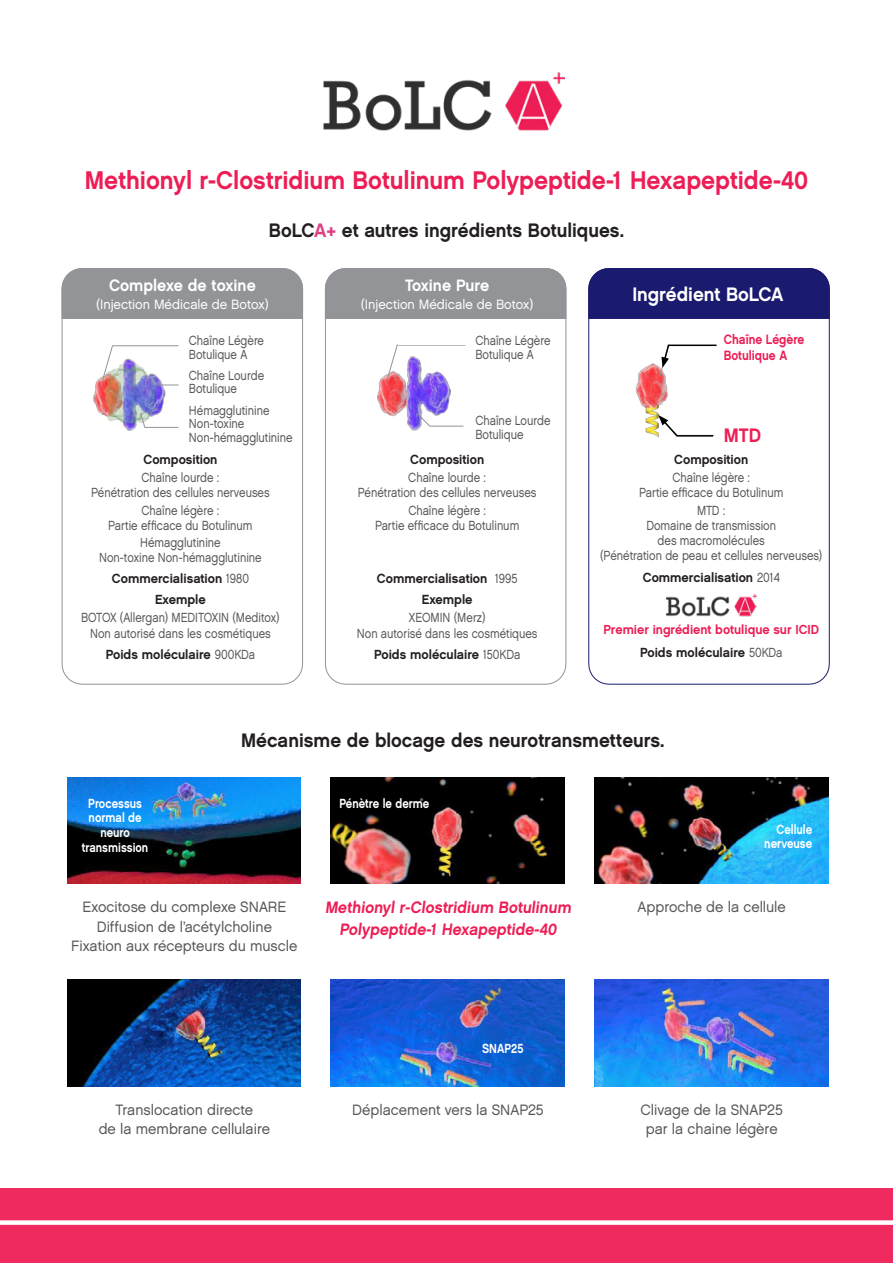
<style>
.page{position:relative;width:893px;height:1263px;background:#fff}
.page>*{position:absolute;margin:0;border:0;box-sizing:border-box;transform-origin:0 0}
.t1{font:25.5px "Chalet New York Nineteen Sixty";color:#ed1e55;scale:.94 1}
.t2{font:19.5px "Chalet New York Nineteen Sixty";color:#231f20;scale:.95 1}
.t3{font:19.5px "Chalet New York Nineteen Sixty";color:#fff;scale:.95 1}
.t4{font:19.5px "Chalet New York Nineteen Sixty";color:#ed1e55;scale:.95 1}
.t5{font:16.5px/21.6px "Chalet New York Nineteen Sixty";color:#ed1e55;text-align:center;scale:.94 1}
.t6{font:16.5px "Chalet New York Nineteen Sixty";color:#fff;scale:.95 1}
.t7{font:15px/19.5px "Chalet London Nineteen Sixty";color:#57585a;text-align:center;scale:.95 1}
.t8{font:13.5px "Chalet London Nineteen Sixty";color:#fff;scale:.95 1}
.t9{font:13.5px/16.5px "Chalet New York Nineteen Sixty";color:#ed1e55;scale:.87 1}
.t10{font:13.2px/15px "Chalet London Nineteen Sixty";color:#57585a;text-align:center;scale:.84 1}
.t11{font:13.2px "Chalet New York Nineteen Sixty";color:#231f20;scale:.95 1}
.t12{font:13.2px "Chalet New York Nineteen Sixty";color:#fff;scale:.84 1}
.t13{font:13.05px "Chalet New York Nineteen Sixty";color:#ed1e55;scale:.95 1}
.s1{color:#dd4083}
.s2{font-family:"Chalet London Nineteen Sixty";color:#57585a}
</style>
<div class="page">
<img style="left:324px;top:72px;width:240px;height:59px">
<svg style="left:61px;top:319px;width:242px;height:366px"></svg>
<div style="left:61px;top:268px;width:242px;height:51px;background:#929497"></div>
<img style="left:61px;top:337px;width:172px;height:115px">
<svg style="left:102px;top:345px;width:11px;height:36px"></svg>
<hr style="left:145px;top:427px;width:33px;height:1px;background:#929497">
<svg style="left:157px;top:385px;width:22px;height:1px"></svg>
<hr style="left:112px;top:345px;width:66px;height:1px;background:#929497">
<svg style="left:140px;top:413px;width:5px;height:15px"></svg>
<svg style="left:325px;top:319px;width:242px;height:366px"></svg>
<div style="left:325px;top:268px;width:242px;height:51px;background:#929497"></div>
<img style="left:325px;top:334px;width:195px;height:118px">
<svg style="left:387px;top:344px;width:79px;height:36px"></svg>
<hr style="left:430px;top:426px;width:33px;height:1px;background:#929497">
<svg style="left:417px;top:414px;width:13px;height:13px"></svg>
<img style="left:543px;top:339px;width:24px;height:123px">
<svg style="left:588px;top:319px;width:242px;height:366px"></svg>
<div style="left:588px;top:268px;width:242px;height:51px;background:#1a1a6e"></div>
<img style="left:666px;top:591px;width:90px;height:27px">
<svg style="left:659px;top:344px;width:59px;height:33px"></svg>
<svg style="left:656px;top:414px;width:59px;height:23px"></svg>
<img style="left:67px;top:777px;width:233px;height:106px">
<img style="left:331px;top:777px;width:233px;height:106px">
<img style="left:595px;top:777px;width:233px;height:106px">
<img style="left:67px;top:980px;width:233px;height:106px">
<img style="left:331px;top:980px;width:233px;height:106px">
<img style="left:595px;top:980px;width:233px;height:106px">
<div style="left:0;top:1188px;width:893px;height:75px;background:#ee2a5f"></div>
<div style="left:0;top:1220px;width:893px;height:5px;background:#fff"></div>
<p class="t1" style="left:85px;top:164px;width:771px">Methionyl r-Clostridium Botulinum Polypeptide-1 Hexapeptide-40</p>
<p class="t2" style="left:269px;top:218px;width:375px">BoLC<span class="s1">A+</span> et autres ingrédients Botuliques.</p>
<p class="t6" style="left:109px;top:275px;width:156px">Complexe de toxine</p>
<p class="t8" style="left:96px;top:296px;width:183px">(Injection Médicale de Botox)</p>
<p class="t10" style="left:189px;top:334px;width:91px;line-height:13.5px;text-align:left">Chaîne Légère<br>Botulique A</p>
<p class="t10" style="left:189px;top:369px;width:91px;line-height:13.5px;text-align:left">Chaîne Lourde<br>Botulique</p>
<p class="t10" style="left:189px;top:403px;width:125px;line-height:13.5px;text-align:left">Hémagglutinine<br>Non-toxine<br>Non-hémagglutinine</p>
<p class="t11" style="left:143px;top:452px;width:79px">Composition</p>
<p class="t10" style="left:91px;top:470px;width:214px">Chaîne lourde :<br>Pénétration des cellules nerveuses</p>
<p class="t10" style="left:108px;top:502px;width:173px">Chaîne légère :<br>Partie efficace du Botulinum</p>
<p class="t10" style="left:99px;top:535px;width:195px">Hémagglutinine<br>Non-toxine Non-hémagglutinine</p>
<p class="t11" style="left:112px;top:571px;width:146px">Commercialisation <span class="s2">1980</span></p>
<p class="t11" style="left:155px;top:591px;width:55px">Exemple</p>
<p class="t10" style="left:81px;top:609px;width:238px">BOTOX (Allergan) MEDITOXIN (Meditox)</p>
<p class="t10" style="left:90px;top:626px;width:217px">Non autorisé dans les cosmétiques</p>
<p class="t11" style="left:106px;top:646px;width:159px">Poids moléculaire <span class="s2">900KDa</span></p>
<p class="t6" style="left:405px;top:275px;width:90px">Toxine Pure</p>
<p class="t8" style="left:361px;top:296px;width:183px">(Injection Médicale de Botox)</p>
<p class="t3" style="left:632px;top:282px;width:161px">Ingrédient BoLCA</p>
<p class="t10" style="left:475px;top:334px;width:91px;line-height:13.5px;text-align:left">Chaîne Légère<br>Botulique A</p>
<p class="t10" style="left:475px;top:414px;width:91px;line-height:13.5px;text-align:left">Chaîne Lourde<br>Botulique</p>
<p class="t11" style="left:410px;top:452px;width:79px">Composition</p>
<p class="t10" style="left:358px;top:470px;width:214px">Chaîne lourde :<br>Pénétration des cellules nerveuses</p>
<p class="t10" style="left:375px;top:502px;width:173px">Chaîne légère :<br>Partie efficace du Botulinum</p>
<p class="t11" style="left:377px;top:571px;width:149px">Commercialisation <span class="s2">1995</span></p>
<p class="t11" style="left:422px;top:591px;width:55px">Exemple</p>
<p class="t10" style="left:409px;top:609px;width:93px">XEOMIN (Merz)</p>
<p class="t10" style="left:357px;top:626px;width:217px">Non autorisé dans les cosmétiques</p>
<p class="t11" style="left:374px;top:646px;width:155px">Poids moléculaire <span class="s2">150KDa</span></p>
<p class="t9" style="left:724px;top:331px;width:94px">Chaîne Légère<br>Botulique A</p>
<p class="t4" style="left:724px;top:423px;width:41px">MTD</p>
<p class="t11" style="left:674px;top:452px;width:79px">Composition</p>
<p class="t10" style="left:639px;top:470px;width:173px">Chaîne légère :<br>Partie efficace du Botulinum</p>
<p class="t10" style="left:600px;top:502px;width:266px">MTD :<br>Domaine de transmission<br>des macromolécules<br>(Pénétration de peau et cellules nerveuses)</p>
<p class="t11" style="left:643px;top:569px;width:146px">Commercialisation <span class="s2">2014</span></p>
<p class="t13" style="left:603px;top:621px;width:228px">Premier ingrédient botulique sur ICID</p>
<p class="t11" style="left:640px;top:645px;width:151px">Poids moléculaire <span class="s2">50KDa</span></p>
<p class="t12" style="left:88px;top:795px;width:65px">Processus</p>
<p class="t12" style="left:89px;top:810px;width:65px">normal de</p>
<p class="t12" style="left:100px;top:824px;width:37px">neuro</p>
<p class="t12" style="left:82px;top:839px;width:81px">transmission</p>
<p class="t2" style="left:241px;top:728px;width:447px">Mécanisme de blocage des neurotransmetteurs.</p>
<p class="t12" style="left:339px;top:795px;width:109px">Pénètre le derme</p>
<p class="t12" style="left:776px;top:821px;width:44px">Cellule</p>
<p class="t12" style="left:764px;top:836px;width:59px">nerveuse</p>
<p class="t7" style="left:71px;top:897px;width:240px">Exocitose du complexe SNARE<br>Diffusion de l’acétylcholine<br>Fixation aux récepteurs du muscle</p>
<p class="t5" style="left:325px;top:897px;width:266px">Methionyl r-Clostridium Botulinum<br>Polypeptide-1 Hexapeptide-40</p>
<p class="t7" style="left:638px;top:897px;width:158px">Approche de la cellule</p>
<p class="t12" style="left:482px;top:1040px;width:51px">SNAP25</p>
<p class="t7" style="left:99px;top:1100px;width:182px">Translocation directe<br>de la membrane cellulaire</p>
<p class="t7" style="left:352px;top:1100px;width:203px">Déplacement vers la SNAP25</p>
<p class="t7" style="left:641px;top:1100px;width:151px">Clivage de la SNAP25 par la chaine légère</p>
</div>
